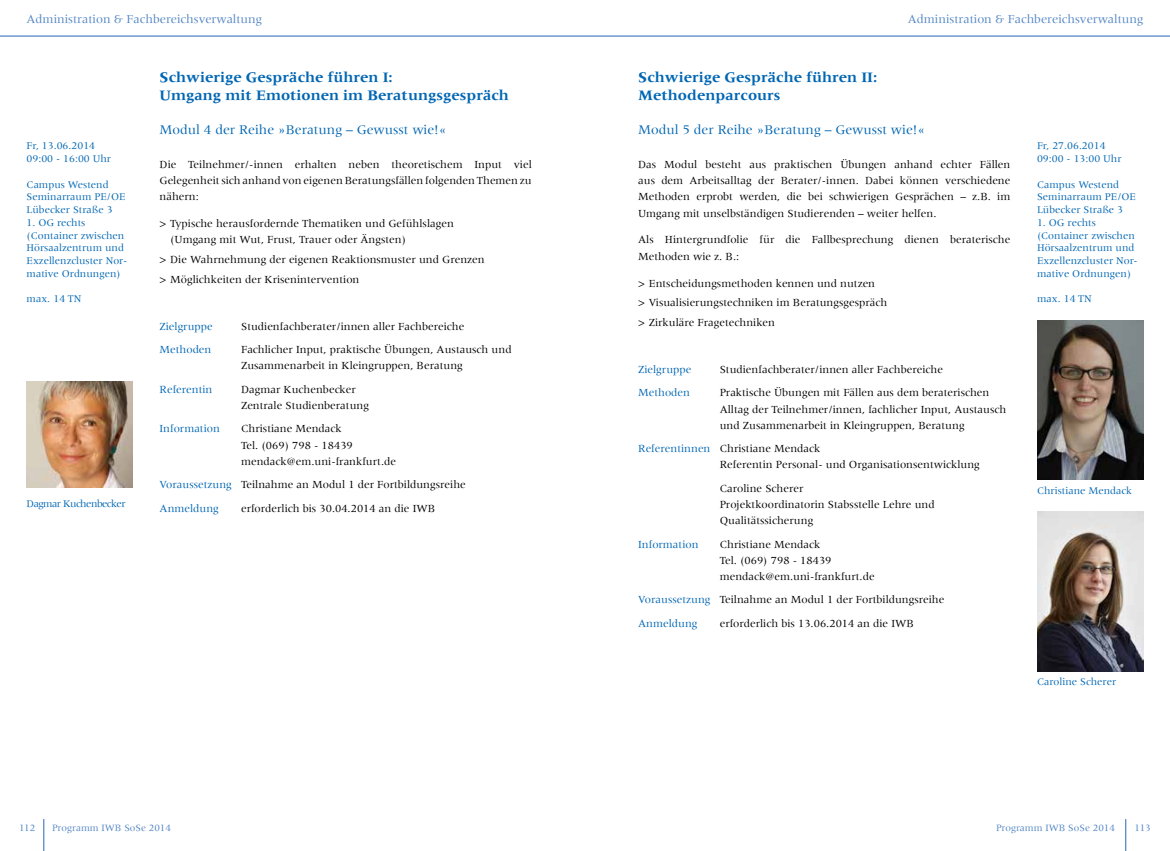
<style>
.page{position:relative;width:1170px;height:851px;background:#fff}
.page>*{position:absolute;margin:0;border:0;box-sizing:border-box;transform-origin:0 0}
.t1{font:700 15px/18px "Meridien";color:#0066b3}
.t2{font:13.75px "Meridien";color:#0066b3}
.t3{font:12.5px "Meridien";color:#5285c4}
.t4{font:11.25px/16.2px "Meridien";color:#000}
.t5{font:11.25px "Meridien";color:#0066b3}
.t6{font:10.62px/12.8px "Meridien";color:#0066b3}
.t7{font:10.62px "Meridien";letter-spacing:-.05em;color:#0066b3}
.t8{font:10px "Meridien";color:#5285c4}
.s1{color:#0066b3}
</style>
<div class="page">
<hr style="left:0;top:35px;width:585px;height:2px;background:#5285c4">
<hr style="left:585px;top:35px;width:584px;height:2px;background:#5285c4">
<hr style="left:43px;top:819px;width:1px;height:31px;background:#5285c4">
<hr style="left:1124px;top:819px;width:2px;height:31px;background:#5285c4">
<img style="left:27px;top:381px;width:106px;height:106px">
<img style="left:1037px;top:320px;width:106px;height:159px">
<img style="left:1037px;top:511px;width:106px;height:160px">
<p class="t3" style="left:27px;top:12px;width:237px">Administration &amp; Fachbereichsverwaltung</p>
<p class="t3" style="left:907px;top:12px;width:237px">Administration &amp; Fachbereichsverwaltung</p>
<p class="t6" style="left:27px;top:139px;width:86px">Fr, 13.06.2014<br>09:00 - 16:00 Uhr</p>
<p class="t6" style="left:27px;top:178px;width:100px">Campus Westend<br>Seminarraum PE/OE<br>Lübecker Straße 3</p>
<p class="t6" style="left:27px;top:216px;width:102px">1. OG rechts (Container zwischen<br>Hörsaalzentrum und<br>Exzellenzcluster Nor&shy;mative Ordnungen)</p>
<p class="t6" style="left:27px;top:292px;width:56px">max. 14 TN</p>
<p class="t7" style="left:27px;top:497px;width:100px">Dagmar Kuchenbecker</p>
<h1 class="t1" style="left:159px;top:67px;width:351px">Schwierige Gespräche führen I:<br>Umgang mit Emotionen im Beratungsgespräch</h1>
<p class="t2" style="left:159px;top:122px;width:288px">Modul 4 der Reihe »Beratung – Gewusst wie!«</p>
<p class="t4" style="left:159px;top:156px;width:374px;text-align:justify">Die Teilnehmer/-innen erhalten neben theoretischem Input viel Gelegenheit sich anhand von eigenen Beratungsfällen folgenden Themen zu nähern:</p>
<p class="t4" style="left:170px;top:215px;width:285px;text-indent:-11px">&gt; Typische herausfordernde Thematiken und Gefühlslagen (Umgang mit Wut, Frust, Trauer oder Ängsten)</p>
<p class="t4" style="left:159px;top:250px;width:327px;line-height:19.8px">&gt; Die Wahrnehmung der eigenen Reaktionsmuster und Grenzen &gt; Möglichkeiten der Krisenintervention</p>
<p class="t5" style="left:159px;top:320px;width:55px">Zielgruppe</p>
<p class="t4" style="left:241px;top:318px;width:225px">Studienfachberater/innen aller Fachbereiche</p>
<p class="t5" style="left:159px;top:343px;width:53px">Methoden</p>
<p class="t4" style="left:241px;top:341px;width:272px">Fachlicher Input, praktische Übungen, Austausch und<br>Zusammenarbeit in Kleingruppen, Beratung</p>
<p class="t5" style="left:159px;top:383px;width:54px">Referentin</p>
<p class="t4" style="left:241px;top:381px;width:129px">Dagmar Kuchenbecker<br>Zentrale Studienberatung</p>
<p class="t5" style="left:159px;top:422px;width:62px">Information</p>
<p class="t4" style="left:241px;top:420px;width:156px">Christiane Mendack<br>Tel. (069) 798 - 18439 mendack@em.uni-frankfurt.de</p>
<p class="t4" style="left:159px;top:473px;width:308px;line-height:23.4px"><span class="s1">Voraussetzung</span> Teilnahme an Modul 1 der Fortbildungsreihe<br><span class="s1">Anmeldung</span></p>
<p class="t4" style="left:241px;top:499px;width:196px">erforderlich bis 30.04.2014 an die IWB</p>
<h1 class="t1" style="left:638px;top:67px;width:240px">Schwierige Gespräche führen II:<br>Methodenparcours</h1>
<p class="t2" style="left:638px;top:122px;width:288px">Modul 5 der Reihe »Beratung – Gewusst wie!«</p>
<p class="t4" style="left:638px;top:156px;width:374px;text-align:justify">Das Modul besteht aus praktischen Übungen anhand echter Fällen aus dem Arbeitsalltag der Berater/-innen. Dabei können verschiedene Methoden erprobt werden, die bei schwierigen Gesprächen – z.B. im Umgang mit unselbständigen Studierenden – weiter helfen.</p>
<p class="t4" style="left:638px;top:232px;width:374px">Als Hintergrundfolie für die Fallbesprechung dienen beraterische<br>Methoden wie z. B.:</p>
<p class="t4" style="left:638px;top:273px;width:250px;line-height:19.8px">&gt; Entscheidungsmethoden kennen und nutzen<br>&gt; Visualisierungstechniken im Beratungsgespräch &gt; Zirkuläre Fragetechniken</p>
<p class="t5" style="left:638px;top:363px;width:55px">Zielgruppe</p>
<p class="t4" style="left:719px;top:361px;width:225px">Studienfachberater/innen aller Fachbereiche</p>
<p class="t5" style="left:638px;top:386px;width:53px">Methoden</p>
<p class="t4" style="left:719px;top:384px;width:288px">Praktische Übungen mit Fällen aus dem beraterischen<br>Alltag der Teilnehmer/innen, fachlicher Input, Austausch und Zusammenarbeit in Kleingruppen, Beratung</p>
<p class="t4" style="left:719px;top:440px;width:262px;text-indent:-81px"><span class="s1">Referentinnen</span> Christiane Mendack<br>Referentin Personal- und Organisationsentwicklung</p>
<p class="t4" style="left:719px;top:480px;width:216px">Caroline Scherer<br>Projektkoordinatorin Stabsstelle Lehre und<br>Qualitätssicherung</p>
<p class="t5" style="left:638px;top:537px;width:62px">Information</p>
<p class="t4" style="left:719px;top:535px;width:156px">Christiane Mendack<br>Tel. (069) 798 - 18439 mendack@em.uni-frankfurt.de</p>
<p class="t4" style="left:638px;top:588px;width:308px;line-height:23.4px"><span class="s1">Voraussetzung</span> Teilnahme an Modul 1 der Fortbildungsreihe<br><span class="s1">Anmeldung</span></p>
<p class="t4" style="left:719px;top:615px;width:196px">erforderlich bis 13.06.2014 an die IWB</p>
<p class="t6" style="left:1036px;top:139px;width:86px">Fr, 27.06.2014<br>09:00 - 13:00 Uhr</p>
<p class="t6" style="left:1036px;top:178px;width:100px">Campus Westend<br>Seminarraum PE/OE<br>Lübecker Straße 3</p>
<p class="t6" style="left:1036px;top:216px;width:102px">1. OG rechts (Container zwischen<br>Hörsaalzentrum und<br>Exzellenzcluster Nor&shy;mative Ordnungen)</p>
<p class="t6" style="left:1036px;top:292px;width:56px">max. 14 TN</p>
<p class="t6" style="left:1036px;top:484px;width:97px">Christiane Mendack</p>
<p class="t6" style="left:1036px;top:675px;width:81px">Caroline Scherer</p>
<p class="t8" style="left:19px;top:821px;width:18px">112</p>
<p class="t8" style="left:52px;top:821px;width:120px">Programm IWB SoSe 2014</p>
<p class="t8" style="left:995px;top:821px;width:120px">Programm IWB SoSe 2014</p>
<p class="t8" style="left:1134px;top:821px;width:18px">113</p>
</div>
